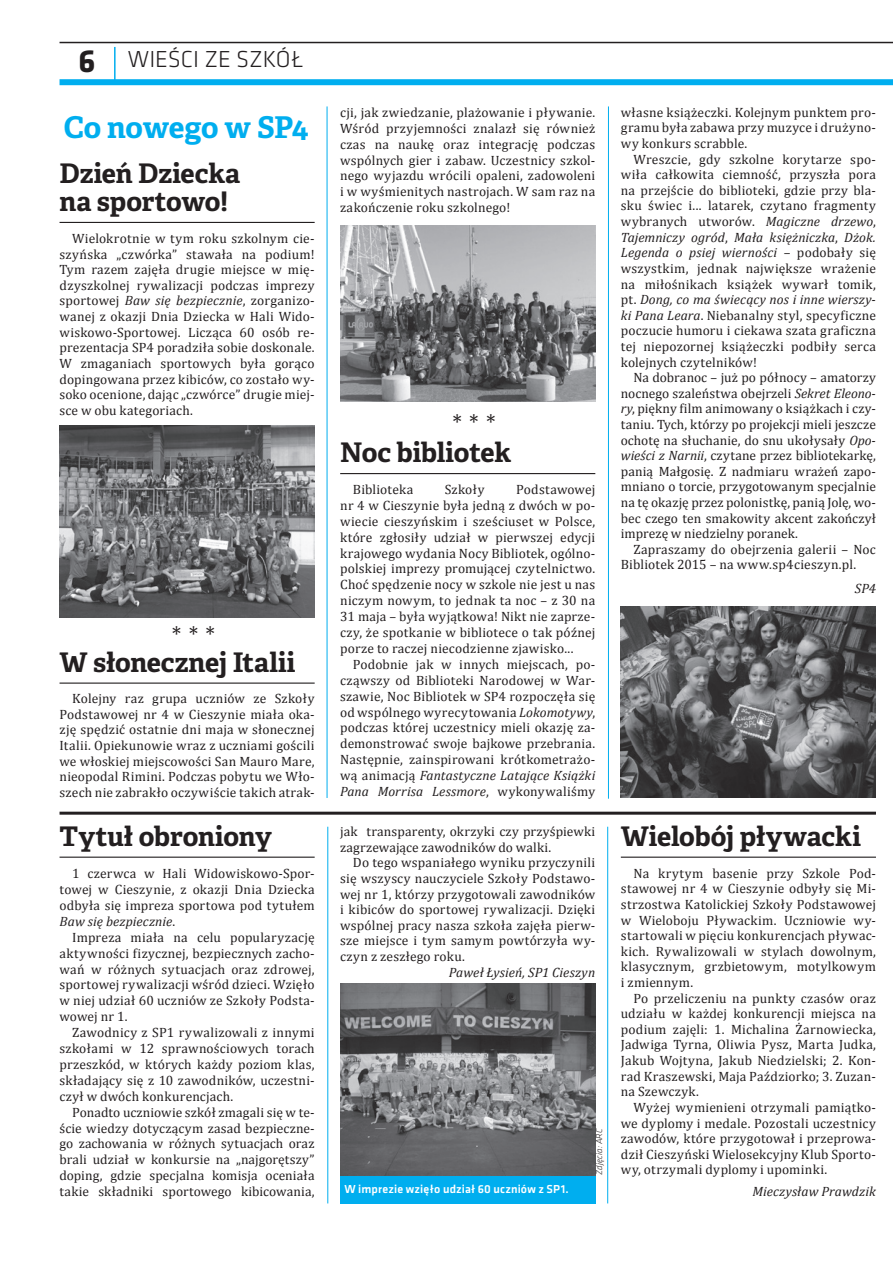
<style>
.page{position:relative;width:893px;height:1263px;background:#fff}
.page>*{position:absolute;margin:0;border:0;box-sizing:border-box;transform-origin:0 0}
.t1{font:700 30px "Adelle Basic";letter-spacing:-.01em;color:#00aeef}
.t2{font:700 27px/28.5px "Adelle Basic";letter-spacing:-.005em;color:#231f20}
.t3{font:300 24px "Klavika";letter-spacing:-.005em;color:#231f20}
.t4{font:22.5px "Cambria";color:#231f20}
.t5{font:13.5px/15.6px "Cambria";letter-spacing:.015em;color:#231f20;text-align:justify}
.t6{font:italic 13.5px "Cambria";letter-spacing:.01em;color:#231f20}
.t7{font:500 12px "Klavika";letter-spacing:.015em;color:#fff}
.t8{font:italic 300 9px "Klavika";letter-spacing:.015em;color:#231f20}
.s1{font-weight:700;font-size:33px}
.s2{font-style:italic}
</style>
<div class="page">
<hr style="left:114px;top:47px;width:2px;height:35px;background:#00aeef">
<div style="left:60px;top:79px;width:833px;height:6px;background:#00aeef"></div>
<hr style="left:60px;top:42px;width:833px;height:1px;background:#231f20">
<hr style="left:60px;top:222px;width:255px;height:1px;background:#231f20">
<img style="left:60px;top:426px;width:255px;height:191px">
<hr style="left:60px;top:682px;width:255px;height:2px;background:#231f20">
<img style="left:340px;top:225px;width:255px;height:177px">
<img style="left:621px;top:607px;width:255px;height:191px">
<hr style="left:340px;top:473px;width:255px;height:1px;background:#231f20">
<hr style="left:60px;top:812px;width:816px;height:3px;background:#231f20">
<hr style="left:60px;top:857px;width:255px;height:1px;background:#231f20">
<div style="left:340px;top:1175px;width:255px;height:28px;background:#00aeef"></div>
<img style="left:340px;top:983px;width:255px;height:192px">
<hr style="left:621px;top:857px;width:255px;height:1px;background:#231f20">
<hr style="left:327px;top:106px;width:1px;height:692px;background:#00aeef">
<hr style="left:608px;top:106px;width:1px;height:693px;background:#00aeef">
<hr style="left:327px;top:827px;width:1px;height:376px;background:#00aeef">
<hr style="left:607px;top:827px;width:1px;height:376px;background:#00aeef">
<h3 class="t3" style="left:79px;top:45px;width:227px"><span class="s1">6</span> WIEŚCI ZE SZKÓŁ</h3>
<h1 class="t1" style="left:64px;top:108px;width:246px">Co nowego w SP4</h1>
<h2 class="t2" style="left:60px;top:159px;width:182px">Dzień Dziecka na sportowo!</h2>
<p class="t5" style="left:60px;top:231px;width:257px;text-indent:13px">Wielokrotnie w tym roku szkolnym cie&shy;szyńska „czwórka” stawała na podium!<br>Tym razem zajęła drugie miejsce w mię&shy;dzyszkolnej rywalizacji podczas imprezy sportowej <span class="s2">Baw się bezpiecznie</span>, zorganizo&shy;wanej z okazji Dnia Dziecka w Hali Wido&shy;wiskowo-Sportowej. Licząca 60 osób re&shy;prezentacja SP4 poradziła sobie doskonale.<br>W zmaganiach sportowych była gorąco dopingowana przez kibiców, co zostało wy&shy;soko ocenione, dając „czwórce” drugie miej&shy;sce w obu kategoriach.</p>
<h3 class="t4" style="left:172px;top:621px;width:45px">***</h3>
<h2 class="t2" style="left:60px;top:648px;width:237px">W słonecznej Italii</h2>
<p class="t5" style="left:60px;top:691px;width:257px;text-indent:13px">Kolejny raz grupa uczniów ze Szkoły Podstawowej nr 4 w Cieszynie miała oka&shy;zję spędzić ostatnie dni maja w słonecznej Italii. Opiekunowie wraz z uczniami gościli we włoskiej miejscowości San Mauro Mare, nieopodal Rimini. Podczas pobytu we Wło&shy;szech nie zabrakło oczywiście takich atrak-</p>
<h2 class="t2" style="left:60px;top:822px;width:214px">Tytuł obroniony</h2>
<p class="t5" style="left:60px;top:865px;width:257px;text-indent:13px">1 czerwca w Hali Widowiskowo-Spor&shy;towej w Cieszynie, z okazji Dnia Dziecka odbyła się impreza sportowa pod tytułem <span class="s2">Baw się bezpiecznie</span>.</p>
<p class="t5" style="left:60px;top:929px;width:257px;text-indent:13px">Impreza miała na celu popularyzację aktywności fizycznej, bezpiecznych zacho&shy;wań w różnych sytuacjach oraz zdrowej, sportowej rywalizacji wśród dzieci. Wzięło w niej udział 60 uczniów ze Szkoły Podsta&shy;wowej nr 1.</p>
<p class="t5" style="left:60px;top:1024px;width:257px;text-indent:13px">Zawodnicy z SP1 rywalizowali z innymi szkołami w 12 sprawnościowych torach przeszkód, w których każdy poziom klas, składający się z 10 zawodników, uczestni&shy;czył w dwóch konkurencjach.</p>
<p class="t5" style="left:60px;top:1104px;width:257px;text-indent:13px">Ponadto uczniowie szkół zmagali się w te&shy;ście wiedzy dotyczącym zasad bezpieczne&shy;go zachowania w różnych sytuacjach oraz brali udział w konkursie na „najgorętszy” doping, gdzie specjalna komisja oceniała takie składniki sportowego kibicowania,</p>
<p class="t5" style="left:340px;top:104px;width:257px">cji, jak zwiedzanie, plażowanie i pływanie.<br>Wśród przyjemności znalazł się również czas na naukę oraz integrację podczas wspólnych gier i zabaw. Uczestnicy szkol&shy;nego wyjazdu wrócili opaleni, zadowoleni i w wyśmienitych nastrojach. W sam raz na zakończenie roku szkolnego!</p>
<p class="t5" style="left:621px;top:104px;width:257px">własne książeczki. Kolejnym punktem pro&shy;gramu była zabawa przy muzyce i drużyno&shy;wy konkurs scrabble.</p>
<p class="t5" style="left:621px;top:151px;width:257px;text-indent:13px">Wreszcie, gdy szkolne korytarze spo&shy;wiła całkowita ciemność, przyszła pora na przejście do biblioteki, gdzie przy bla&shy;sku świec i... latarek, czytano fragmenty wybranych utworów. <span class="s2">Magiczne drzewo</span>, <span class="s2">Tajemniczy ogród</span>, <span class="s2">Mała księżniczka</span>, <span class="s2">Dżok.<br>Legenda o psiej wierności</span> – podobały się wszystkim, jednak największe wrażenie na miłośnikach książek wywarł tomik, pt. <span class="s2">Dong, co ma świecący nos i inne wierszy&shy;ki Pana Leara</span>. Niebanalny styl, specyficzne poczucie humoru i ciekawa szata graficzna tej niepozornej książeczki podbiły serca kolejnych czytelników!</p>
<p class="t5" style="left:621px;top:370px;width:257px;text-indent:13px">Na dobranoc – już po północy – amatorzy nocnego szaleństwa obejrzeli <span class="s2">Sekret Eleono&shy;ry</span>, piękny film animowany o książkach i czy&shy;taniu. Tych, którzy po projekcji mieli jeszcze ochotę na słuchanie, do snu ukołysały <span class="s2">Opo&shy;wieści z Narnii</span>, czytane przez bibliotekarkę, panią Małgosię. Z nadmiaru wrażeń zapo&shy;mniano o torcie, przygotowanym specjalnie na tę okazję przez polonistkę, panią Jolę, wo&shy;bec czego ten smakowity akcent zakończył imprezę w niedzielny poranek.</p>
<p class="t5" style="left:621px;top:541px;width:257px;text-indent:13px">Zapraszamy do obejrzenia galerii – Noc<br>Bibliotek 2015 – na www.sp4cieszyn.pl.</p>
<p class="t6" style="left:855px;top:580px;width:22px">SP4</p>
<h3 class="t4" style="left:452px;top:409px;width:45px">***</h3>
<h2 class="t2" style="left:340px;top:439px;width:173px">Noc bibliotek</h2>
<p class="t5" style="left:353px;top:481px;width:62px">Biblioteka</p>
<p class="t5" style="left:445px;top:481px;width:41px">Szkoły</p>
<p class="t5" style="left:340px;top:481px;width:257px;text-indent:176px">Podstawowej nr 4 w Cieszynie była jedną z dwóch w po&shy;wiecie cieszyńskim i sześciuset w Polsce, które zgłosiły udział w pierwszej edycji krajowego wydania Nocy Bibliotek, ogólno&shy;polskiej imprezy promującej czytelnictwo.<br>Choć spędzenie nocy w szkole nie jest u nas niczym nowym, to jednak ta noc – z 30 na 31 maja – była wyjątkowa! Nikt nie zaprze&shy;czy, że spotkanie w bibliotece o tak późnej porze to raczej niecodzienne zjawisko...</p>
<p class="t5" style="left:340px;top:656px;width:257px;text-indent:13px">Podobnie jak w innych miejscach, po&shy;cząwszy od Biblioteki Narodowej w War&shy;szawie, Noc Bibliotek w SP4 rozpoczęła się od wspólnego wyrecytowania <span class="s2">Lokomotywy</span>, podczas której uczestnicy mieli okazję za&shy;demonstrować swoje bajkowe przebrania.<br>Następnie, zainspirowani krótkometrażo&shy;wą animacją <span class="s2">Fantastyczne Latające Książki Pana Morrisa Lessmore</span>, wykonywaliśmy</p>
<p class="t5" style="left:340px;top:824px;width:257px">jak transparenty, okrzyki czy przyśpiewki zagrzewające zawodników do walki.</p>
<p class="t5" style="left:340px;top:855px;width:257px;text-indent:13px">Do tego wspaniałego wyniku przyczynili się wszyscy nauczyciele Szkoły Podstawo&shy;wej nr 1, którzy przygotowali zawodników i kibiców do sportowej rywalizacji. Dzięki wspólnej pracy nasza szkoła zajęła pierw&shy;sze miejsce i tym samym powtórzyła wy&shy;czyn z zeszłego roku.</p>
<p class="t6" style="left:449px;top:964px;width:148px">Paweł Łysień, SP1 Cieszyn</p>
<p class="t7" style="left:344px;top:1181px;width:226px">W imprezie wzięło udział 60 uczniów z SP1.</p>
<p class="t8" style="left:594px;top:1175px;width:48px;rotate:-90deg">Zdjęcia: ARC</p>
<h2 class="t2" style="left:621px;top:822px;width:242px">Wielobój pływacki</h2>
<p class="t5" style="left:621px;top:865px;width:257px;text-indent:13px">Na krytym basenie przy Szkole Pod&shy;stawowej nr 4 w Cieszynie odbyły się Mi&shy;strzostwa Katolickiej Szkoły Podstawowej w Wieloboju Pływackim. Uczniowie wy&shy;startowali w pięciu konkurencjach pływac&shy;kich. Rywalizowali w stylach dowolnym, klasycznym, grzbietowym, motylkowym i zmiennym.</p>
<p class="t5" style="left:621px;top:990px;width:257px;text-indent:13px">Po przeliczeniu na punkty czasów oraz udziału w każdej konkurencji miejsca na podium zajęli: 1. Michalina Żarnowiecka, Jadwiga Tyrna, Oliwia Pysz, Marta Judka, Jakub Wojtyna, Jakub Niedzielski; 2. Kon&shy;rad Kraszewski, Maja Paździorko; 3. Zuzan&shy;na Szewczyk.</p>
<p class="t5" style="left:621px;top:1099px;width:257px;text-indent:13px">Wyżej wymienieni otrzymali pamiątko&shy;we dyplomy i medale. Pozostali uczestnicy zawodów, które przygotował i przeprowa&shy;dził Cieszyński Wielosekcyjny Klub Sporto&shy;wy, otrzymali dyplomy i upominki.</p>
<p class="t6" style="left:752px;top:1183px;width:125px">Mieczysław Prawdzik</p>
</div>
